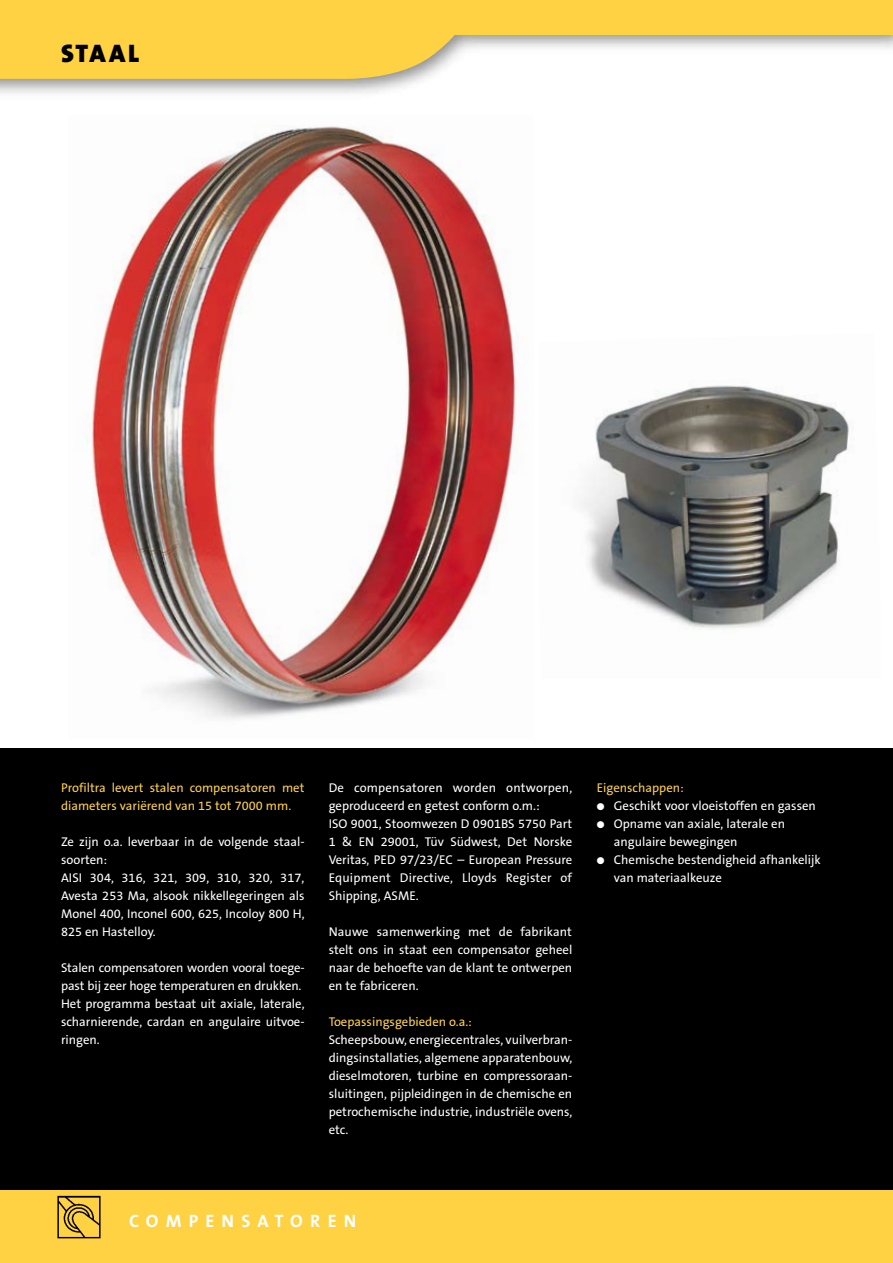
<style>
.page{position:relative;width:893px;height:1263px;background:#fff}
.page>*{position:absolute;margin:0;border:0;box-sizing:border-box;transform-origin:0 0}
.t1{font:900 25.5px "The Sans B9";letter-spacing:.085em;color:#000}
.t2{font:700 18px "The Sans B7";letter-spacing:.4em;color:#fff}
.t3{font:12.75px/18px "The Sans B5 Plain";color:#fff}
.t4{font:12.75px/18px "The Sans B5 Plain";color:#ffd244}
</style>
<div class="page">
<img style="left:91px;top:126px;width:425px;height:593px">
<img style="left:0;top:34px;width:892px;height:60px">
<div style="left:0;top:0;width:893px;height:34px;background:#ffd244"></div>
<svg style="left:892px;top:34px;width:1px;height:14px"></svg>
<div style="left:0;top:748px;width:893px;height:515px;background:#000"></div>
<svg style="left:0;top:34px;width:486px;height:47px;background:#f7d25b"></svg>
<div style="left:0;top:1191px;width:893px;height:72px;background:#ffd244"></div>
<img style="left:57px;top:1195px;width:44px;height:44px">
<img style="left:580px;top:385px;width:269px;height:245px">
<h1 class="t1" style="left:61px;top:40px;width:80px">STAAL</h1>
<p class="t4" style="left:61px;top:779px;width:245px">Profiltra levert stalen compensatoren met diameters variërend van 15 tot 7000 mm.</p>
<p class="t3" style="left:61px;top:833px;width:245px">Ze zijn o.a. leverbaar in de volgende staal&shy;soorten:<br>AISI 304, 316, 321, 309, 310, 320, 317,<br>Avesta 253 Ma, alsook nikkellegeringen als<br>Monel 400, Inconel 600, 625, Incoloy 800 H,<br>825 en Hastelloy.</p>
<p class="t3" style="left:61px;top:959px;width:245px">Stalen compensatoren worden vooral toege&shy;past bij zeer hoge temperaturen en drukken.<br>Het programma bestaat uit axiale, laterale, scharnierende, cardan en angulaire uitvoe&shy;ringen.</p>
<p class="t3" style="left:329px;top:779px;width:245px">De compensatoren worden ontworpen, geproduceerd en getest conform o.m.:<br>ISO 9001, Stoomwezen D 0901BS 5750 Part 1 &amp; EN 29001, Tüv Südwest, Det Norske Veritas, PED 97/23/EC – European Pressure Equipment Directive, Lloyds Register of Shipping, ASME.</p>
<p class="t3" style="left:329px;top:923px;width:245px;text-align:justify">Nauwe samenwerking met de fabrikant stelt ons in staat een compensator geheel naar de behoefte van de klant te ontwerpen en te fabriceren.</p>
<p class="t4" style="left:329px;top:1013px;width:145px">Toepassingsgebieden o.a.:</p>
<p class="t3" style="left:329px;top:1031px;width:245px;text-align:justify">Scheepsbouw, energiecentrales, vuilverbran&shy;dingsinstallaties, algemene apparatenbouw, dieselmotoren, turbine en compressoraan&shy;sluitingen, pijpleidingen in de chemische en petrochemische industrie, industriële ovens, etc.</p>
<p class="t4" style="left:597px;top:779px;width:88px">Eigenschappen:</p>
<p class="t3" style="left:597px;top:797px;width:221px">● Geschikt voor vloeistoffen en gassen</p>
<p class="t3" style="left:614px;top:815px;width:173px;text-indent:-17px">● Opname van axiale, laterale en angulaire bewegingen</p>
<p class="t3" style="left:614px;top:851px;width:208px;text-indent:-17px">● Chemische bestendigheid afhankelijk van materiaalkeuze</p>
<h2 class="t2" style="left:129px;top:1212px;width:229px">COMPENSATOREN</h2>
</div>
